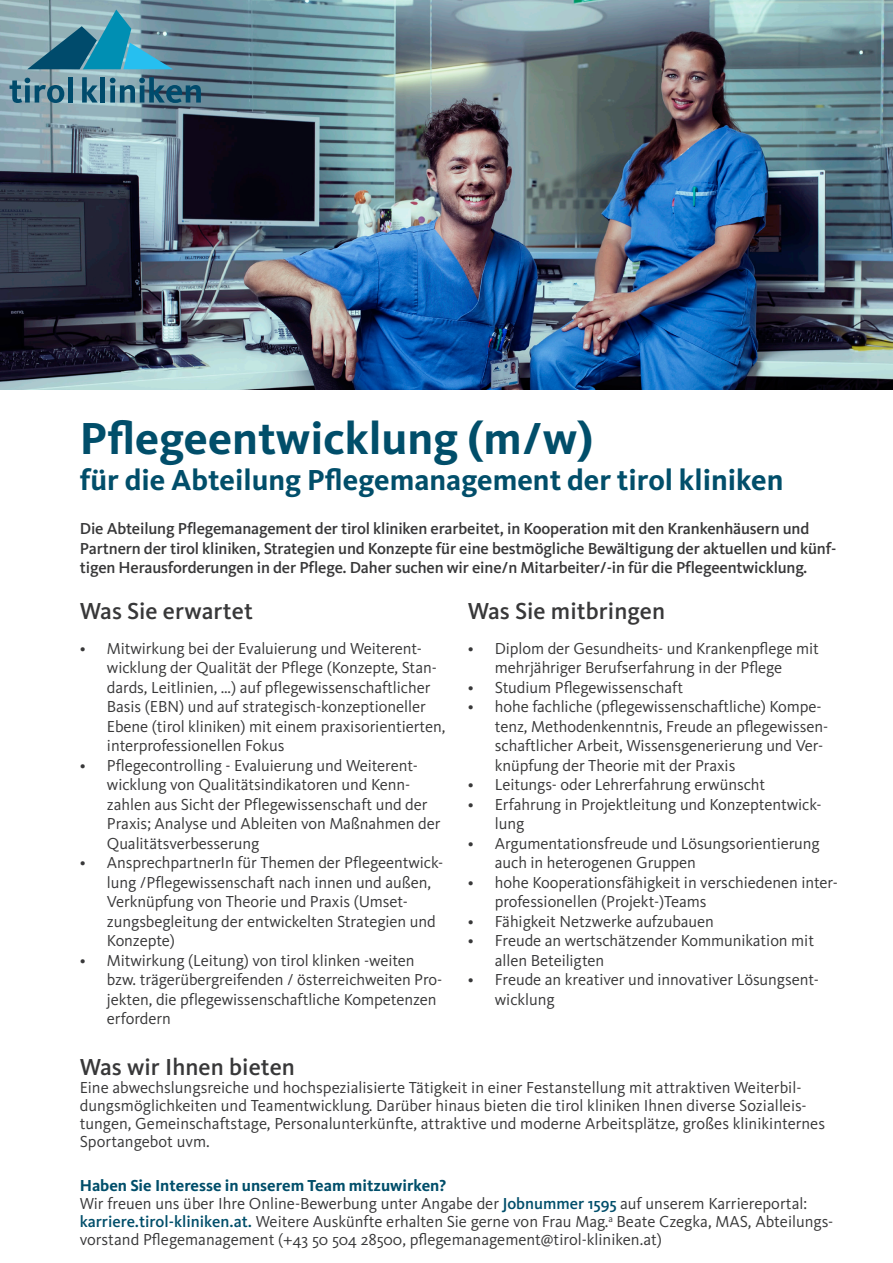
<style>
.page{position:relative;width:893px;height:1263px;background:#fff}
.page>*{position:absolute;margin:0;border:0;box-sizing:border-box;transform-origin:0 0}
.t1{font:700 46.5px "Kievit Pro";color:#014e6a}
.t2{font:700 30px "Kievit Pro";color:#014e6a}
.p_lead{font:500 24px "Kievit Pro";letter-spacing:.005em;color:#383839}
.p_lead-2{font:16.5px/19.5px "Kievit Pro";letter-spacing:-.005em;color:#383839}
.p_lead-3{font:500 16.5px/19.5px "Kievit Pro";letter-spacing:-.01em;color:#383839}
.t3{font:700 16.5px "Kievit Pro";color:#014e6a}
.s1{font-weight:500;color:#014e6a}
</style>
<div class="page">
<img style="left:0;top:0;width:893px;height:390px">
<svg style="left:27px;top:10px;width:146px;height:59px;background:#5194a9"></svg>
<svg style="left:10px;top:78px;width:54px;height:25px"></svg>
<div style="left:68px;top:77px;width:5px;height:26px;background:#004b6c"></div>
<svg style="left:82px;top:77px;width:16px;height:26px"></svg>
<hr style="left:101px;top:77px;width:4px;height:26px;background:#004b6c">
<svg style="left:110px;top:77px;width:91px;height:26px;background:#437287"></svg>
<p class="t1" style="left:80px;top:411px;width:515px">Pflegeentwicklung (m/w)</p>
<p class="t2" style="left:80px;top:462px;width:705px">für die Abteilung Pflegemanagement der tirol kliniken</p>
<p class="p_lead-3" style="left:80px;top:519px;width:758px">Die Abteilung Pflegemanagement der tirol kliniken erarbeitet, in Kooperation mit den Krankenhäusern und<br>Partnern der tirol kliniken, Strategien und Konzepte für eine bestmögliche Bewältigung der aktuellen und künf&shy;tigen Herausforderungen in der Pflege. Daher suchen wir eine/n Mitarbeiter/-in für die Pflegeentwicklung.</p>
<p class="p_lead" style="left:80px;top:597px;width:174px">Was Sie erwartet</p>
<p class="p_lead-2" style="left:107px;top:638px;width:340px;text-indent:-27px">• Mitwirkung bei der Evaluierung und Weiterent&shy;wicklung der Qualität der Pflege (Konzepte, Stan&shy;dards, Leitlinien, …) auf pflegewissenschaftlicher Basis (EBN) und auf strategisch-konzeptioneller Ebene (tirol kliniken) mit einem praxisorientierten, interprofessionellen Fokus</p>
<p class="p_lead-2" style="left:107px;top:755px;width:335px;text-indent:-27px">• Pflegecontrolling - Evaluierung und Weiterent&shy;wicklung von Qualitätsindikatoren und Kenn&shy;zahlen aus Sicht der Pflegewissenschaft und der Praxis; Analyse und Ableiten von Maßnahmen der Qualitätsverbesserung</p>
<p class="p_lead-2" style="left:107px;top:853px;width:338px;text-indent:-27px">• AnsprechpartnerIn für Themen der Pflegeentwick&shy;lung /Pflegewissenschaft nach innen und außen, Verknüpfung von Theorie und Praxis (Umset&shy;zungsbegleitung der entwickelten Strategien und Konzepte)</p>
<p class="p_lead-2" style="left:107px;top:950px;width:337px;text-indent:-27px">• Mitwirkung (Leitung) von tirol klinken -weiten bzw. trägerübergreifenden / österreichweiten Pro&shy;jekten, die pflegewissenschaftliche Kompetenzen erfordern</p>
<p class="p_lead" style="left:468px;top:597px;width:199px">Was Sie mitbringen</p>
<p class="p_lead-2" style="left:468px;top:638px;width:353px;text-align:center">• Diplom der Gesundheits- und Krankenpflege mit mehrjähriger Berufserfahrung in der Pflege</p>
<p class="p_lead-2" style="left:468px;top:677px;width:217px">• Studium Pflegewissenschaft</p>
<p class="p_lead-2" style="left:495px;top:697px;width:335px;text-indent:-27px">• hohe fachliche (pflegewissenschaftliche) Kompe&shy;tenz, Methodenkenntnis, Freude an pflegewissen&shy;schaftlicher Arbeit, Wissensgenerierung und Ver&shy;knüpfung der Theorie mit der Praxis</p>
<p class="p_lead-2" style="left:468px;top:775px;width:299px">• Leitungs- oder Lehrerfahrung erwünscht</p>
<p class="p_lead-2" style="left:495px;top:794px;width:328px;text-indent:-27px">• Erfahrung in Projektleitung und Konzeptentwick&shy;lung</p>
<p class="p_lead-2" style="left:495px;top:833px;width:327px;text-indent:-27px">• Argumentationsfreude und Lösungsorientierung auch in heterogenen Gruppen</p>
<p class="p_lead-2" style="left:495px;top:872px;width:345px;text-indent:-27px">• hohe Kooperationsfähigkeit in verschiedenen inter&shy;professionellen (Projekt-)Teams</p>
<p class="p_lead-2" style="left:468px;top:911px;width:248px">• Fähigkeit Netzwerke aufzubauen</p>
<p class="p_lead-2" style="left:495px;top:931px;width:321px;text-indent:-27px">• Freude an wertschätzender Kommunikation mit allen Beteiligten</p>
<p class="p_lead-2" style="left:495px;top:970px;width:326px;text-indent:-27px">• Freude an kreativer und innovativer Lösungsent&shy;wicklung</p>
<p class="p_lead" style="left:80px;top:1052px;width:217px">Was wir Ihnen bieten</p>
<p class="p_lead-2" style="left:80px;top:1078px;width:747px;line-height:18px">Eine abwechslungsreiche und hochspezialisierte Tätigkeit in einer Festanstellung mit attraktiven Weiterbil&shy;dungsmöglichkeiten und Teamentwicklung. Darüber hinaus bieten die tirol kliniken Ihnen diverse Sozialleis&shy;tungen, Gemeinschaftstage, Personalunterkünfte, attraktive und moderne Arbeitsplätze, großes klinikinternes Sportangebot uvm.</p>
<p class="t3" style="left:80px;top:1176px;width:368px">Haben Sie Interesse in unserem Team mitzuwirken?</p>
<p class="p_lead-2" style="left:80px;top:1195px;width:755px;line-height:18px">Wir freuen uns über Ihre Online-Bewerbung unter Angabe der <span class="s1">Jobnummer 1595</span> auf unserem Karriereportal: <span class="s1">karriere.tirol-kliniken.at.</span> Weitere Auskünfte erhalten Sie gerne von Frau Mag.<sup>a</sup> Beate Czegka, MAS, Abteilungs&shy;vorstand Pflegemanagement (+43 50 504 28500, pflegemanagement@tirol-kliniken.at)</p>
</div>
